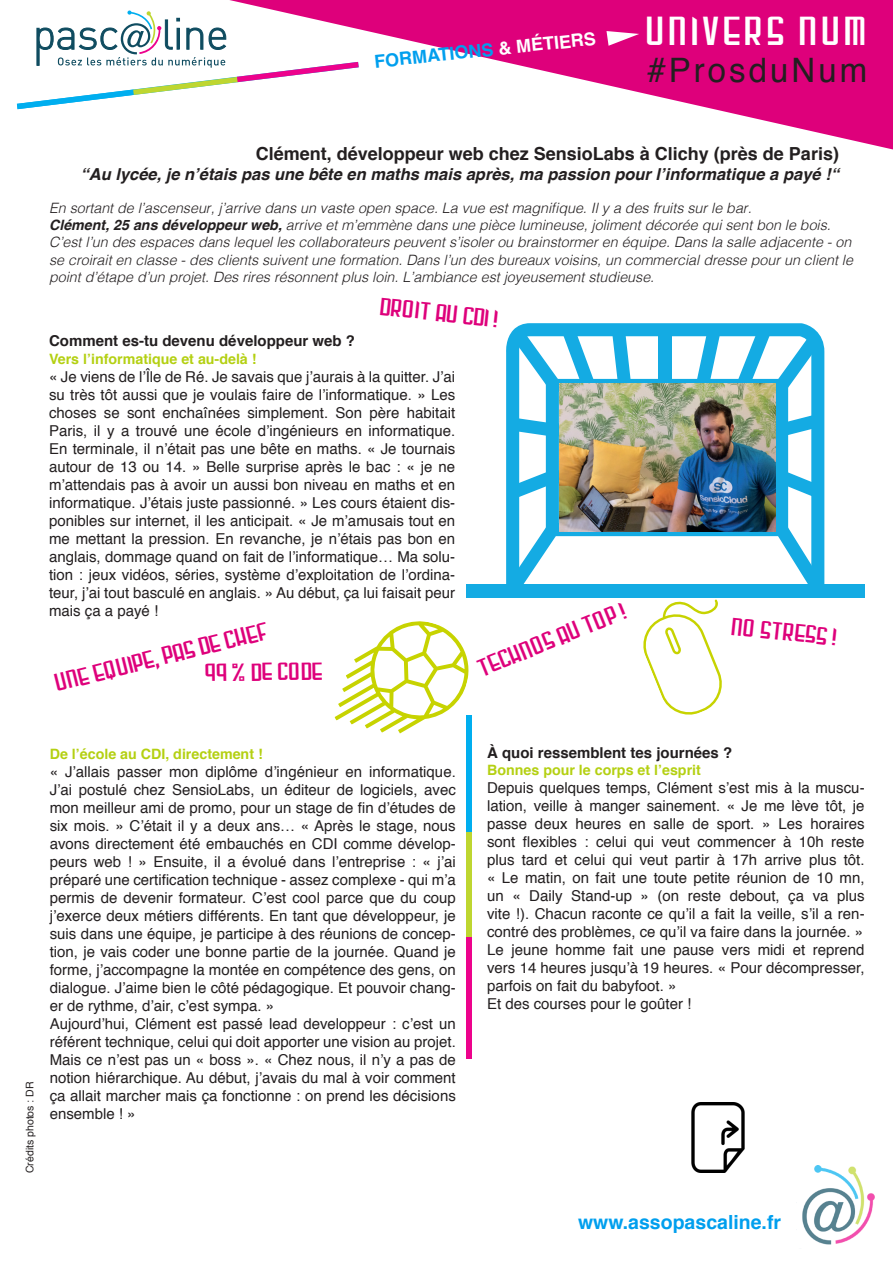
<style>
.page{position:relative;width:893px;height:1263px;background:#fff}
.page>*{position:absolute;margin:0;border:0;box-sizing:border-box;transform-origin:0 0}
.t1{font:33.6px "Helvetica";letter-spacing:.09em;color:#231f20}
.t2{font:27px "Gunblade";letter-spacing:.12em;color:#fff}
.t3{font:700 19.5px "Helvetica";color:#009fee}
.t4{font:700 18px "Helvetica";color:#231f20}
.t5{font:700 18px "Helvetica";color:#009fee}
.t6{font:italic 700 16.5px "Helvetica";color:#231f20}
.t7{font:16.5px "Gunblade";color:#de007b}
.t8{font:15px/18px "Helvetica";color:#231f20;text-align:justify}
.t9{font:700 15px "Helvetica";color:#231f20}
.t10{font:italic 300 14.25px/17.1px "Helvetica";color:#231f20}
.t11{font:700 14.25px "Helvetica";color:#b4d012}
.t12{font:10.5px "Helvetica";color:#231f20}
.s1{color:#fff}
.s2{font-weight:700}
</style>
<div class="page">
<svg style="left:229px;top:0;width:664px;height:149px;fill:#de007b"></svg>
<svg style="left:17px;top:11px;width:342px;height:98px"></svg>
<svg style="left:606px;top:31px;width:33px;height:15px"></svg>
<div style="left:466px;top:715px;width:6px;height:344px;background:#00aeef"></div>
<div style="left:466px;top:832px;width:6px;height:106px;background:#bed630"></div>
<div style="left:466px;top:937px;width:6px;height:122px;background:#ed028c"></div>
<img style="left:802px;top:1166px;width:73px;height:79px">
<img style="left:691px;top:1103px;width:54px;height:69px">
<svg style="left:505px;top:323px;width:319px;height:262px;fill:#14abe3"></svg>
<svg style="left:507px;top:327px;width:316px;height:258px"></svg>
<div style="left:466px;top:585px;width:399px;height:13px;background:#14abe3"></div>
<img style="left:559px;top:383px;width:216px;height:148px">
<svg style="left:334px;top:621px;width:135px;height:112px"></svg>
<svg style="left:643px;top:599px;width:79px;height:116px"></svg>
<p class="t5" style="left:373px;top:47px;width:224px;rotate:-6deg">FORMATIONS <span class="s1">&amp; MÉTIERS</span></p>
<p class="t2" style="left:647px;top:15px;width:222px">UNIVERS NUM</p>
<p class="t1" style="left:647px;top:44px;width:221px">#ProsduNum</p>
<p class="t4" style="left:256px;top:139px;width:585px">Clément, développeur web chez SensioLabs à Clichy (près de Paris)</p>
<p class="t6" style="left:81px;top:161px;width:760px">“Au lycée, je n’étais pas une bête en maths mais après, ma passion pour l’informatique a payé !“</p>
<p class="t10" style="left:49px;top:199px;width:805px">En sortant de l’ascenseur, j’arrive dans un vaste open space. La vue est magnifique. Il y a des fruits sur le bar.<br><span class="s2">Clément, 25 ans développeur web,</span> arrive et m’emmène dans une pièce lumineuse, joliment décorée qui sent bon le bois.<br>C’est l’un des espaces dans lequel les collaborateurs peuvent s’isoler ou brainstormer en équipe. Dans la salle adjacente - on se croirait en classe - des clients suivent une formation. Dans l’un des bureaux voisins, un commercial dresse pour un client le point d’étape d’un projet. Des rires résonnent plus loin. L’ambiance est joyeusement studieuse.</p>
<p class="t7" style="left:382px;top:296px;width:120px;rotate:6deg">DROIT AU CDI !</p>
<p class="t9" style="left:49px;top:329px;width:307px">Comment es-tu devenu développeur web ?</p>
<p class="t11" style="left:49px;top:348px;width:209px">Vers l’informatique et au-delà !</p>
<p class="t8" style="left:49px;top:368px;width:408px">« Je viens de l’Île de Ré. Je savais que j’aurais à la quitter. J’ai su très tôt aussi que je voulais faire de l’informatique. » Les choses se sont enchaînées simplement. Son père habitait Paris, il y a trouvé une école d’ingénieurs en informatique.<br>En terminale, il n’était pas une bête en maths. « Je tournais autour de 13 ou 14. » Belle surprise après le bac : « je ne m’attendais pas à avoir un aussi bon niveau en maths et en informatique. J’étais juste passionné. » Les cours étaient dis&shy;ponibles sur internet, il les anticipait. « Je m’amusais tout en me mettant la pression. En revanche, je n’étais pas bon en anglais, dommage quand on fait de l’informatique… Ma solu&shy;tion : jeux vidéos, séries, système d’exploitation de l’ordina&shy;teur, j’ai tout basculé en anglais. » Au début, ça lui faisait peur mais ça a payé !</p>
<p class="t7" style="left:54px;top:673px;width:221px;rotate:-14deg">UNE EQUIPE, PAS DE CHEF</p>
<p class="t7" style="left:205px;top:663px;width:120px;rotate:-1deg">99 % DE CODE</p>
<p class="t7" style="left:476px;top:659px;width:159px;rotate:-22deg">TECHNOS AU TOP !</p>
<p class="t7" style="left:733px;top:616px;width:107px;rotate:6deg">NO STRESS !</p>
<p class="t12" style="left:22px;top:1173px;width:93px;rotate:-90deg">Crédits photos : DR</p>
<p class="t11" style="left:50px;top:742px;width:215px">De l’école au CDI, directement !</p>
<p class="t8" style="left:50px;top:763px;width:408px">« J’allais passer mon diplôme d’ingénieur en informatique.<br>J’ai postulé chez SensioLabs, un éditeur de logiciels, avec mon meilleur ami de promo, pour un stage de fin d’études de six mois. » C’était il y a deux ans… « Après le stage, nous avons directement été embauchés en CDI comme dévelop&shy;peurs web ! » Ensuite, il a évolué dans l’entreprise : « j’ai préparé une certification technique - assez complexe - qui m’a permis de devenir formateur. C’est cool parce que du coup j’exerce deux métiers différents. En tant que développeur, je suis dans une équipe, je participe à des réunions de concep&shy;tion, je vais coder une bonne partie de la journée. Quand je forme, j’accompagne la montée en compétence des gens, on dialogue. J’aime bien le côté pédagogique. Et pouvoir chang&shy;er de rythme, d’air, c’est sympa. »</p>
<p class="t8" style="left:50px;top:1015px;width:408px">Aujourd’hui, Clément est passé lead developpeur : c’est un référent technique, celui qui doit apporter une vision au projet.<br>Mais ce n’est pas un « boss ». « Chez nous, il n’y a pas de notion hiérarchique. Au début, j’avais du mal à voir comment ça allait marcher mais ça fonctionne : on prend les décisions ensemble ! »</p>
<p class="t9" style="left:487px;top:740px;width:247px">À quoi ressemblent tes journées ?</p>
<p class="t11" style="left:487px;top:758px;width:215px">Bonnes pour le corps et l’esprit</p>
<p class="t8" style="left:487px;top:779px;width:379px">Depuis quelques temps, Clément s’est mis à la muscu&shy;lation, veille à manger sainement. « Je me lève tôt, je passe deux heures en salle de sport. » Les horaires sont flexibles : celui qui veut commencer à 10h reste plus tard et celui qui veut partir à 17h arrive plus tôt. « Le matin, on fait une toute petite réunion de 10 mn, un « Daily Stand-up » (on reste debout, ça va plus vite !). Chacun raconte ce qu’il a fait la veille, s’il a ren&shy;contré des problèmes, ce qu’il va faire dans la journée. »</p>
<p class="t8" style="left:487px;top:941px;width:379px">Le jeune homme fait une pause vers midi et reprend vers 14 heures jusqu’à 19 heures. « Pour décompresser, parfois on fait du babyfoot. »</p>
<p class="t8" style="left:487px;top:995px;width:206px">Et des courses pour le goûter !</p>
<p class="t3" style="left:578px;top:1206px;width:205px">www.assopascaline.fr</p>
</div>
